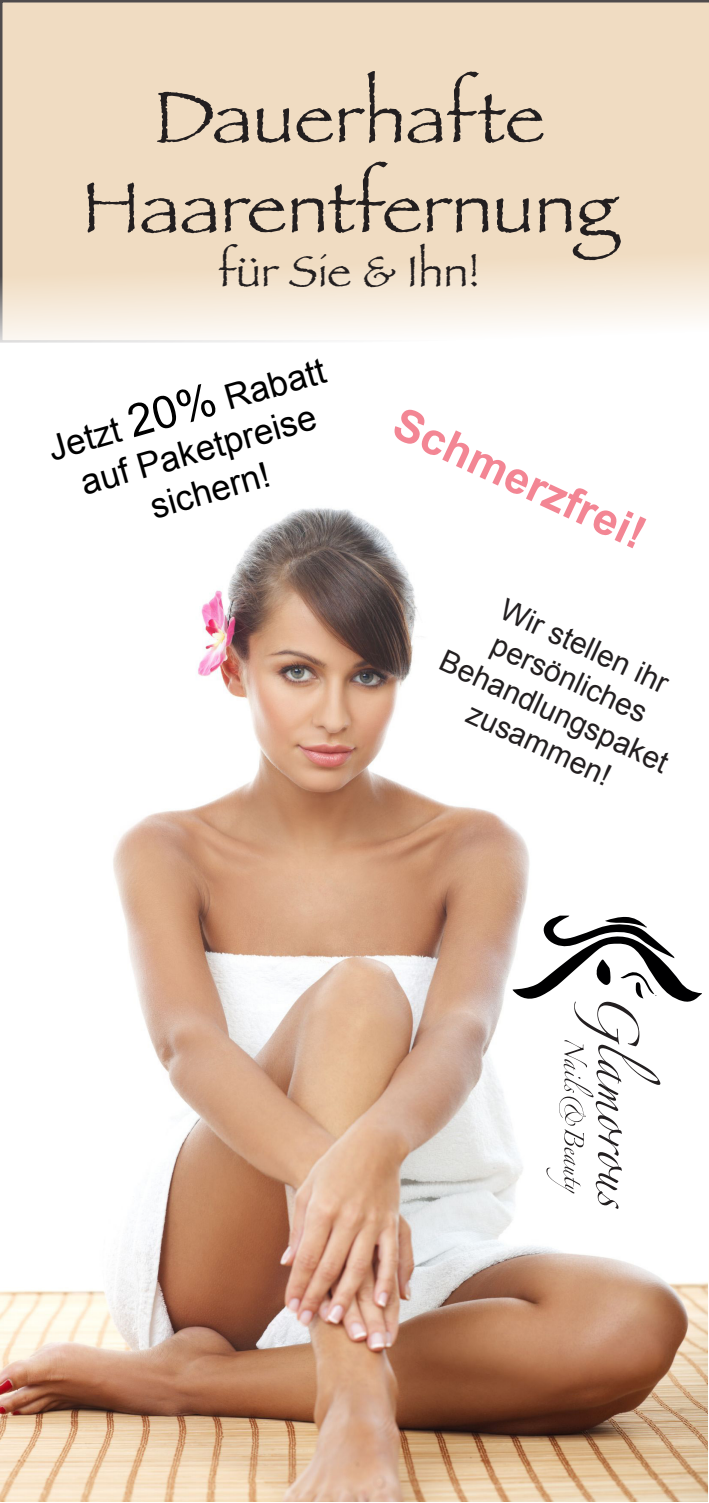
<style>
.page{position:relative;width:709px;height:1503px;background:#fff}
.page>*{position:absolute;margin:0;border:0;box-sizing:border-box;transform-origin:0 0}
.t1{font:75px "Papyrus";color:#231f20}
.t2{font:700 45px "Arial";color:#f38694}
.t3{font:45px "Papyrus";color:#231f20}
.t4{font:35px "Arial";color:#000}
.t5{font:30px "Arial";color:#231f20}
.s1{font-size:45px}
</style>
<div class="page">
<svg style="left:0;top:0;width:709px;height:343px;background:#efdec7"></svg>
<img style="left:0;top:508px;width:707px;height:993px">
<svg style="left:512px;top:915px;width:190px;height:293px"></svg>
<p class="t1" style="left:153px;top:72px;width:393px">Dauerhafte</p>
<p class="t1" style="left:82px;top:162px;width:535px">Haarentfernung</p>
<p class="t3" style="left:218px;top:244px;width:263px">für Sie &amp; Ihn!</p>
<p class="t4" style="left:43px;top:427px;width:288px;rotate:-16deg">Jetzt <span class="s1">20%</span> Rabatt</p>
<p class="t4" style="left:75px;top:461px;width:245px;rotate:-16deg">auf Paketpreise</p>
<p class="t4" style="left:145px;top:485px;width:124px;rotate:-16deg">sichern!</p>
<p class="t2" style="left:408px;top:394px;width:274px;rotate:25deg">Schmerzfrei!</p>
<p class="t5" style="left:510px;top:589px;width:183px;rotate:25deg">Wir stellen ihr</p>
<p class="t5" style="left:501px;top:625px;width:170px;rotate:25deg">persönliches</p>
<p class="t5" style="left:450px;top:641px;width:250px;rotate:25deg">Behandlungspaket</p>
<p class="t5" style="left:477px;top:693px;width:157px;rotate:25deg">zusammen!</p>
</div>
